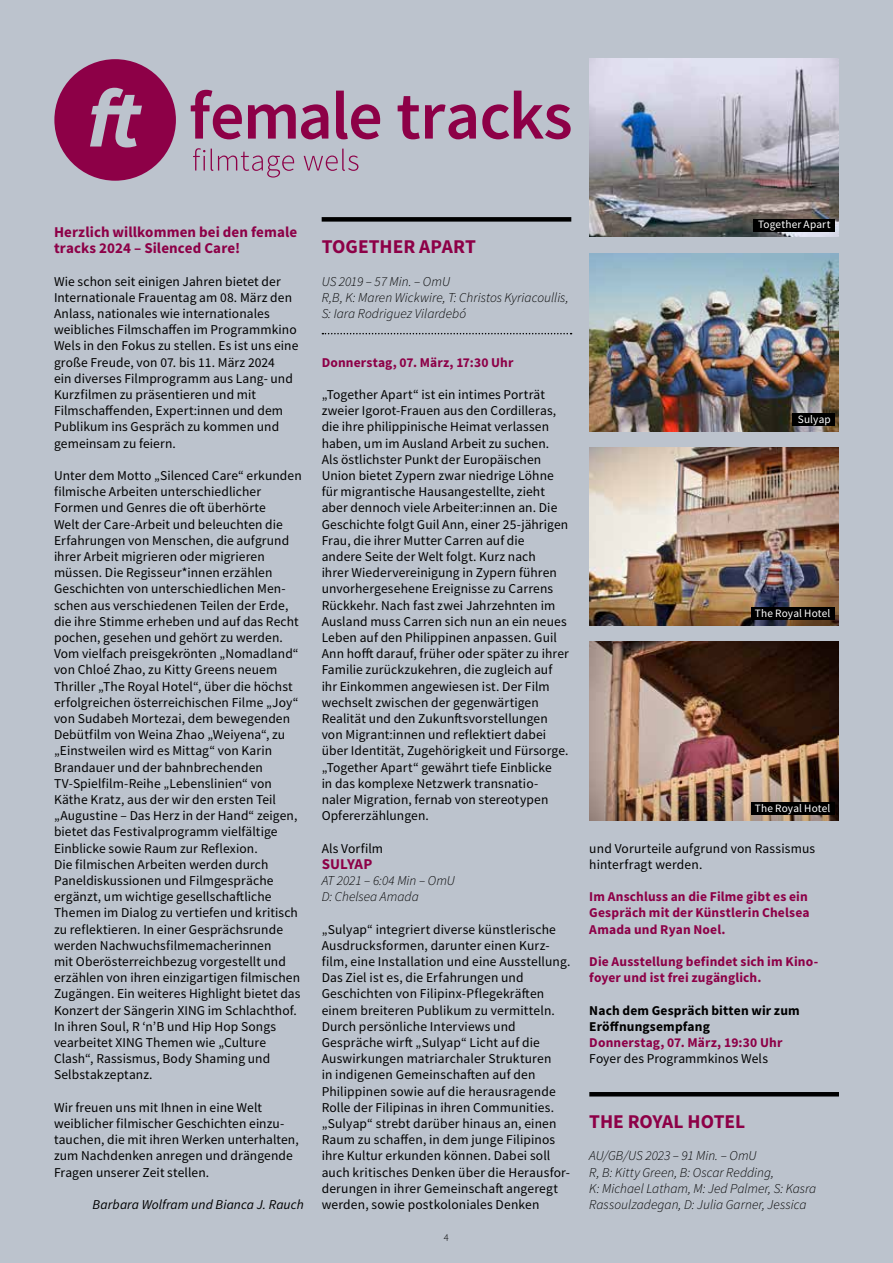
<style>
.page{position:relative;width:893px;height:1263px;background:#bcc3cd}
.page>*{position:absolute;margin:0;border:0;box-sizing:border-box;transform-origin:0 0}
.t1{font:700 19.5px "Source Sans Pro";color:#8d0047}
.t2{font:700 15px/16.2px "Source Sans Pro";letter-spacing:.005em;color:#8d0047}
.t3{font:13.5px/16.2px "Source Sans Pro";letter-spacing:.01em;color:#000}
.t4{font:italic 300 13.5px/16.2px "Source Sans Pro";color:#000}
.t5{font:700 13.5px/16.2px "Source Sans Pro";letter-spacing:.01em;color:#8d0047}
.t6{font:700 13.5px/16.2px "Source Sans Pro";letter-spacing:.01em;color:#000}
.t7{font:italic 13.5px "Source Sans Pro";letter-spacing:.005em;color:#000}
.t8{font:11.25px "Source Sans Pro";letter-spacing:.015em;color:#fff}
.t9{font:300 10.5px "Source Sans Pro";color:#000}
</style>
<div class="page">
<div style="left:322px;top:217px;width:249px;height:5px;background:#000"></div>
<svg style="left:322px;top:333px;width:250px;height:1px"></svg>
<hr style="left:589px;top:1092px;width:250px;height:4px;background:#000">
<img style="left:589px;top:447px;width:250px;height:179px">
<div style="left:751px;top:608px;width:84px;height:12px;background:#000"></div>
<img style="left:589px;top:59px;width:250px;height:178px">
<div style="left:753px;top:219px;width:82px;height:12px;background:#000"></div>
<img style="left:589px;top:253px;width:250px;height:178px">
<div style="left:793px;top:413px;width:42px;height:13px;background:#000"></div>
<svg style="left:54px;top:59px;width:122px;height:122px"></svg>
<svg style="left:191px;top:90px;width:380px;height:49px"></svg>
<svg style="left:193px;top:148px;width:165px;height:30px"></svg>
<img style="left:589px;top:642px;width:250px;height:178px">
<div style="left:751px;top:802px;width:84px;height:13px;background:#000"></div>
<p class="t2" style="left:54px;top:224px;width:245px">Herzlich willkommen bei den female tracks 2024 – Silenced Care!</p>
<p class="t3" style="left:54px;top:273px;width:246px">Wie schon seit einigen Jahren bietet der Internationale Frauentag am 08. März den Anlass, nationales wie internationales weibliches Filmschaffen im Programmkino Wels in den Fokus zu stellen. Es ist uns eine große Freude, von 07. bis 11. März 2024<br>ein diverses Filmprogramm aus Lang- und Kurzfilmen zu präsentieren und mit Filmschaffenden, Expert:innen und dem Publikum ins Gespräch zu kommen und gemeinsam zu feiern.</p>
<p class="t3" style="left:54px;top:467px;width:249px">Unter dem Motto „Silenced Care“ erkunden filmische Arbeiten unterschiedlicher Formen und Genres die oft überhörte<br>Welt der Care-Arbeit und beleuchten die Erfahrungen von Menschen, die aufgrund ihrer Arbeit migrieren oder migrieren müssen. Die Regisseur*innen erzählen Geschichten von unterschiedlichen Men&shy;schen aus verschiedenen Teilen der Erde, die ihre Stimme erheben und auf das Recht pochen, gesehen und gehört zu werden.<br>Vom vielfach preisgekrönten „Nomadland“ von Chloé Zhao, zu Kitty Greens neuem Thriller „The Royal Hotel“, über die höchst erfolgreichen österreichischen Filme „Joy“ von Sudabeh Mortezai, dem bewegenden Debütfilm von Weina Zhao „Weiyena“, zu „Einstweilen wird es Mittag“ von Karin Brandauer und der bahnbrechenden TV-Spielfilm-Reihe „Lebenslinien“ von Käthe Kratz, aus der wir den ersten Teil „Augustine – Das Herz in der Hand“ zeigen, bietet das Festivalprogramm vielfältige Einblicke sowie Raum zur Reflexion.<br>Die filmischen Arbeiten werden durch Paneldiskussionen und Filmgespräche ergänzt, um wichtige gesellschaftliche Themen im Dialog zu vertiefen und kritisch zu reflektieren. In einer Gesprächsrunde werden Nachwuchsfilmemacherinnen<br>mit Oberösterreichbezug vorgestellt und erzählen von ihren einzigartigen filmischen Zugängen. Ein weiteres Highlight bietet das Konzert der Sängerin XING im Schlachthof.<br>In ihren Soul, R ‘n’B und Hip Hop Songs vearbeitet XING Themen wie „Culture Clash“, Rassismus, Body Shaming und Selbstakzeptanz.</p>
<p class="t3" style="left:54px;top:1099px;width:246px">Wir freuen uns mit Ihnen in eine Welt weiblicher filmischer Geschichten einzu&shy;tauchen, die mit ihren Werken unterhalten, zum Nachdenken anregen und drängende Fragen unserer Zeit stellen.</p>
<p class="t7" style="left:93px;top:1196px;width:213px">Barbara Wolfram und Bianca J. Rauch</p>
<h1 class="t1" style="left:322px;top:233px;width:156px">TOGETHER APART</h1>
<p class="t4" style="left:322px;top:273px;width:249px">US 2019 ‒ 57 Min. ‒ OmU<br>R,B, K: Maren Wickwire, T: Christos Kyriacoullis,<br>S: Iara Rodriguez Vilardebó</p>
<p class="t5" style="left:322px;top:354px;width:193px">Donnerstag, 07. März, 17:30 Uhr</p>
<p class="t3" style="left:322px;top:386px;width:249px">„Together Apart“ ist ein intimes Porträt zweier Igorot-Frauen aus den Cordilleras, die ihre philippinische Heimat verlassen haben, um im Ausland Arbeit zu suchen.<br>Als östlichster Punkt der Europäischen Union bietet Zypern zwar niedrige Löhne für migrantische Hausangestellte, zieht aber dennoch viele Arbeiter:innen an. Die Geschichte folgt Guil Ann, einer 25-jährigen Frau, die ihrer Mutter Carren auf die<br>andere Seite der Welt folgt. Kurz nach<br>ihrer Wiedervereinigung in Zypern führen unvorhergesehene Ereignisse zu Carrens Rückkehr. Nach fast zwei Jahrzehnten im Ausland muss Carren sich nun an ein neues Leben auf den Philippinen anpassen. Guil Ann hofft darauf, früher oder später zu ihrer Familie zurückzukehren, die zugleich auf ihr Einkommen angewiesen ist. Der Film wechselt zwischen der gegenwärtigen Realität und den Zukunftsvorstellungen von Migrant:innen und reflektiert dabei über Identität, Zugehörigkeit und Fürsorge. „Together Apart“ gewährt tiefe Einblicke<br>in das komplexe Netzwerk transnatio&shy;naler Migration, fernab von stereotypen Opfererzählungen.</p>
<p class="t3" style="left:322px;top:840px;width:63px">Als Vorfilm</p>
<p class="t2" style="left:322px;top:855px;width:52px">SULYAP</p>
<p class="t4" style="left:322px;top:872px;width:135px">AT 2021 ‒ 6:04 Min ‒ OmU<br>D: Chelsea Amada</p>
<p class="t3" style="left:322px;top:921px;width:250px">„Sulyap“ integriert diverse künstlerische Ausdrucksformen, darunter einen Kurz&shy;film, eine Installation und eine Ausstellung.<br>Das Ziel ist es, die Erfahrungen und Geschichten von Filipinx-Pflegekräften einem breiteren Publikum zu vermitteln.<br>Durch persönliche Interviews und Gespräche wirft „Sulyap“ Licht auf die Auswirkungen matriarchaler Strukturen<br>in indigenen Gemeinschaften auf den Philippinen sowie auf die herausragende Rolle der Filipinas in ihren Communities. „Sulyap“ strebt darüber hinaus an, einen Raum zu schaffen, in dem junge Filipinos ihre Kultur erkunden können. Dabei soll auch kritisches Denken über die Herausfor&shy;derungen in ihrer Gemeinschaft angeregt werden, sowie postkoloniales Denken</p>
<p class="t9" style="left:444px;top:1231px;width:7px">4</p>
<p class="t8" style="left:758px;top:217px;width:74px">Together Apart</p>
<p class="t8" style="left:798px;top:412px;width:34px">Sulyap</p>
<p class="t8" style="left:755px;top:606px;width:77px">The Royal Hotel</p>
<p class="t8" style="left:755px;top:801px;width:77px">The Royal Hotel</p>
<p class="t3" style="left:589px;top:840px;width:227px">und Vorurteile aufgrund von Rassismus hinterfragt werden.</p>
<p class="t5" style="left:589px;top:888px;width:222px">Im Anschluss an die Filme gibt es ein<br>Gespräch mit der Künstlerin Chelsea<br>Amada und Ryan Noel.</p>
<p class="t5" style="left:589px;top:953px;width:230px">Die Ausstellung befindet sich im Kino&shy;foyer und ist frei zugänglich.</p>
<p class="t6" style="left:589px;top:1002px;width:212px">Nach dem Gespräch bitten wir zum<br>Eröffnungsempfang</p>
<p class="t5" style="left:589px;top:1034px;width:195px">Donnerstag, 07. März, 19:30 Uhr</p>
<p class="t3" style="left:589px;top:1050px;width:180px">Foyer des Programmkinos Wels</p>
<h1 class="t1" style="left:589px;top:1108px;width:158px">THE ROYAL HOTEL</h1>
<p class="t4" style="left:589px;top:1148px;width:229px">AU/GB/US 2023 ‒ 91 Min. ‒ OmU<br>R, B: Kitty Green, B: Oscar Redding,<br>K: Michael Latham, M: Jed Palmer, S: Kasra Rassoulzadegan, D: Julia Garner, Jessica</p>
</div>
